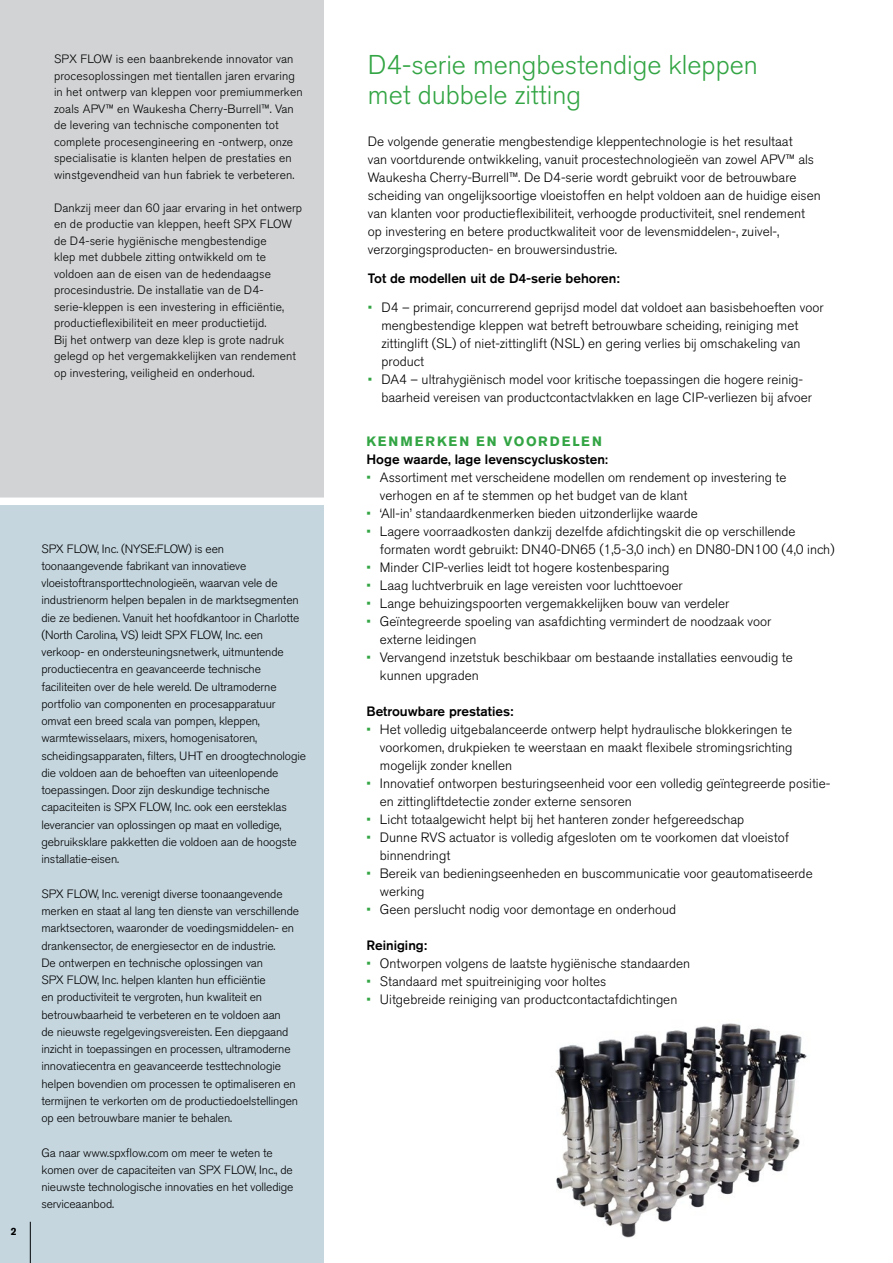
<style>
.page{position:relative;width:893px;height:1263px;background:#fff}
.page>*{position:absolute;margin:0;border:0;box-sizing:border-box;transform-origin:0 0}
.Body_Copy_Headline{font:300 27px/30px "Akzidenz Grotesk BE";color:#33a544}
.Body_Copy__16pt_Lead{font:300 13.5px/18px "Akzidenz Grotesk BE";color:#000}
.Body_Copy_Sub-Headli{font:500 13.5px "Akzidenz Grotesk BE";color:#000}
.Body_Copy__16pt_Lead-2{font:500 13.5px "Akzidenz Grotesk BE";color:#000}
.Body_Copy_Headline-2{font:700 13.5px "Akzidenz Grotesk BE";letter-spacing:.15em;color:#33a544}
.Boxed_Body_Copy{font:300 12px/17.2px "Akzidenz Grotesk BE";letter-spacing:-.01em;color:#000}
.Boxed_Body_Copy-2{font:300 12px/16.5px "Akzidenz Grotesk BE";letter-spacing:.01em;color:#000}
.t1{font:700 10.5px "Akzidenz Grotesk BE";color:#000}
.s1{color:#33a544}
.s2{font-size:12.75px}
</style>
<div class="page">
<div style="left:0;top:502px;width:324px;height:761px;background:#c5d6df"></div>
<div style="left:0;top:0;width:324px;height:502px;background:#d1d3d4"></div>
<div style="left:0;top:497px;width:324px;height:8px;background:#fff"></div>
<hr style="left:30px;top:1222px;width:1px;height:41px;background:#000">
<img style="left:555px;top:1023px;width:252px;height:215px">
<p class="Boxed_Body_Copy-2" style="left:54px;top:51px;width:250px">SPX FLOW is een baanbrekende innovator van procesoplossingen met tientallen jaren ervaring in het ontwerp van kleppen voor premiummerken zoals APV™ en Waukesha Cherry-Burrell™. Van de levering van technische componenten tot complete procesengineering en -ontwerp, onze specialisatie is klanten helpen de prestaties en winstgevendheid van hun fabriek te verbeteren.</p>
<p class="Boxed_Body_Copy-2" style="left:54px;top:199px;width:250px">Dankzij meer dan 60 jaar ervaring in het ontwerp en de productie van kleppen, heeft SPX FLOW de D4-serie hygiënische mengbestendige<br>klep met dubbele zitting ontwikkeld om te voldoen aan de eisen van de hedendaagse procesindustrie. De installatie van de D4- serie-kleppen is een investering in efficiëntie, productieflexibiliteit en meer productietijd.<br>Bij het ontwerp van deze klep is grote nadruk gelegd op het vergemakkelijken van rendement op investering, veiligheid en onderhoud.</p>
<p class="t1" style="left:11px;top:1225px;width:7px">2</p>
<p class="Boxed_Body_Copy" style="left:41px;top:540px;width:266px">SPX FLOW, Inc. (NYSE:FLOW) is een toonaangevende fabrikant van innovatieve vloeistoftransporttechnologieën, waarvan vele de industrienorm helpen bepalen in de marktsegmenten die ze bedienen. Vanuit het hoofdkantoor in Charlotte (North Carolina, VS) leidt SPX FLOW, Inc. een verkoop- en ondersteuningsnetwerk, uitmuntende productiecentra en geavanceerde technische faciliteiten over de hele wereld. De ultramoderne portfolio van componenten en procesapparatuur omvat een breed scala van pompen, kleppen, warmtewisselaars, mixers, homogenisatoren, scheidingsapparaten, filters, UHT en droogtechnologie die voldoen aan de behoeften van uiteenlopende toepassingen. Door zijn deskundige technische capaciteiten is SPX FLOW, Inc. ook een eersteklas leverancier van oplossingen op maat en volledige, gebruiksklare pakketten die voldoen aan de hoogste installatie-eisen.</p>
<p class="Boxed_Body_Copy" style="left:41px;top:885px;width:259px">SPX FLOW, Inc. verenigt diverse toonaangevende merken en staat al lang ten dienste van verschillende marktsectoren, waaronder de voedingsmiddelen- en drankensector, de energiesector en de industrie.<br>De ontwerpen en technische oplossingen van<br>SPX FLOW, Inc. helpen klanten hun efficiëntie<br>en productiviteit te vergroten, hun kwaliteit en betrouwbaarheid te verbeteren en te voldoen aan<br>de nieuwste regelgevingsvereisten. Een diepgaand inzicht in toepassingen en processen, ultramoderne innovatiecentra en geavanceerde testtechnologie helpen bovendien om processen te optimaliseren en termijnen te verkorten om de productiedoelstellingen op een betrouwbare manier te behalen.</p>
<p class="Boxed_Body_Copy" style="left:41px;top:1144px;width:254px">Ga naar www.spxflow.com om meer te weten te komen over de capaciteiten van SPX FLOW, Inc., de nieuwste technologische innovaties en het volledige serviceaanbod.</p>
<p class="Body_Copy_Headline" style="left:368px;top:50px;width:391px">D4-serie mengbestendige kleppen met dubbele zitting</p>
<p class="Body_Copy__16pt_Lead" style="left:368px;top:133px;width:454px">De volgende generatie mengbestendige kleppentechnologie is het resultaat<br>van voortdurende ontwikkeling, vanuit procestechnologieën van zowel APV™ als Waukesha Cherry-Burrell™. De D4-serie wordt gebruikt voor de betrouwbare scheiding van ongelijksoortige vloeistoffen en helpt voldoen aan de huidige eisen van klanten voor productieflexibiliteit, verhoogde productiviteit, snel rendement op investering en betere productkwaliteit voor de levensmiddelen-, zuivel-, verzorgingsproducten- en brouwersindustrie.</p>
<p class="Body_Copy__16pt_Lead-2" style="left:368px;top:270px;width:253px">Tot de modellen uit de D4-serie behoren:</p>
<p class="Body_Copy__16pt_Lead" style="left:381px;top:298px;width:444px;text-indent:-14px"><span class="s1">•</span> D4 – primair, concurrerend geprijsd model dat voldoet aan basisbehoeften voor mengbestendige kleppen wat betreft betrouwbare scheiding, reiniging met zittinglift (SL) of niet-zittinglift (NSL) en gering verlies bij omschakeling van product</p>
<p class="Body_Copy__16pt_Lead" style="left:381px;top:370px;width:432px;text-indent:-14px"><span class="s1">•</span> DA4 – ultrahygiënisch model voor kritische toepassingen die hogere reinig&shy;baarheid vereisen van productcontactvlakken en lage CIP-verliezen bij afvoer</p>
<p class="Body_Copy_Headline-2" style="left:366px;top:434px;width:237px">KENMERKEN EN VOORDELEN</p>
<p class="Body_Copy_Sub-Headli" style="left:366px;top:451px;width:243px">Hoge waarde, lage levenscycluskosten<span class="s2">:</span></p>
<p class="Body_Copy__16pt_Lead" style="left:380px;top:469px;width:408px;text-indent:-14px"><span class="s1">•</span> Assortiment met verscheidene modellen om rendement op investering te verhogen en af te stemmen op het budget van de klant</p>
<p class="Body_Copy__16pt_Lead" style="left:366px;top:505px;width:333px"><span class="s1">•</span> ‘All-in’ standaardkenmerken bieden uitzonderlijke waarde</p>
<p class="Body_Copy__16pt_Lead" style="left:380px;top:523px;width:456px;text-indent:-14px"><span class="s1">•</span> Lagere voorraadkosten dankzij dezelfde afdichtingskit die op verschillende formaten wordt gebruikt: DN40-DN65 (1,5-3,0 inch) en DN80-DN100 (4,0 inch)</p>
<p class="Body_Copy__16pt_Lead" style="left:366px;top:559px;width:305px"><span class="s1">•</span> Minder CIP-verlies leidt tot hogere kostenbesparing</p>
<p class="Body_Copy__16pt_Lead" style="left:366px;top:577px;width:318px"><span class="s1">•</span> Laag luchtverbruik en lage vereisten voor luchttoevoer</p>
<p class="Body_Copy__16pt_Lead" style="left:366px;top:595px;width:364px"><span class="s1">•</span> Lange behuizingspoorten vergemakkelijken bouw van verdeler</p>
<p class="Body_Copy__16pt_Lead" style="left:380px;top:613px;width:393px;text-indent:-14px"><span class="s1">•</span> Geïntegreerde spoeling van asafdichting vermindert de noodzaak voor externe leidingen</p>
<p class="Body_Copy__16pt_Lead" style="left:380px;top:649px;width:414px;text-indent:-14px"><span class="s1">•</span> Vervangend inzetstuk beschikbaar om bestaande installaties eenvoudig te kunnen upgraden</p>
<p class="Body_Copy_Sub-Headli" style="left:366px;top:703px;width:149px">Betrouwbare prestaties:</p>
<p class="Body_Copy__16pt_Lead" style="left:380px;top:721px;width:414px;text-align:justify;text-indent:-14px"><span class="s1">•</span> Het volledig uitgebalanceerde ontwerp helpt hydraulische blokkeringen te voorkomen, drukpieken te weerstaan en maakt flexibele stromingsrichting mogelijk zonder knellen</p>
<p class="Body_Copy__16pt_Lead" style="left:380px;top:775px;width:452px;text-indent:-14px"><span class="s1">•</span> Innovatief ontworpen besturingseenheid voor een volledig geïntegreerde positie&shy;en zittingliftdetectie zonder externe sensoren</p>
<p class="Body_Copy__16pt_Lead" style="left:366px;top:811px;width:379px"><span class="s1">•</span> Licht totaalgewicht helpt bij het hanteren zonder hefgereedschap</p>
<p class="Body_Copy__16pt_Lead" style="left:380px;top:829px;width:410px;text-indent:-14px"><span class="s1">•</span> Dunne RVS actuator is volledig afgesloten om te voorkomen dat vloeistof binnendringt</p>
<p class="Body_Copy__16pt_Lead" style="left:380px;top:865px;width:434px;text-indent:-14px"><span class="s1">•</span> Bereik van bedieningseenheden en buscommunicatie voor geautomatiseerde werking</p>
<p class="Body_Copy__16pt_Lead" style="left:366px;top:901px;width:311px"><span class="s1">•</span> Geen perslucht nodig voor demontage en onderhoud</p>
<p class="Body_Copy_Sub-Headli" style="left:366px;top:937px;width:62px">Reiniging:</p>
<p class="Body_Copy__16pt_Lead" style="left:366px;top:955px;width:325px"><span class="s1">•</span> Ontworpen volgens de laatste hygiënische standaarden</p>
<p class="Body_Copy__16pt_Lead" style="left:366px;top:973px;width:241px"><span class="s1">•</span> Standaard met spuitreiniging voor holtes</p>
<p class="Body_Copy__16pt_Lead" style="left:366px;top:991px;width:312px"><span class="s1">•</span> Uitgebreide reiniging van productcontactafdichtingen</p>
</div>
